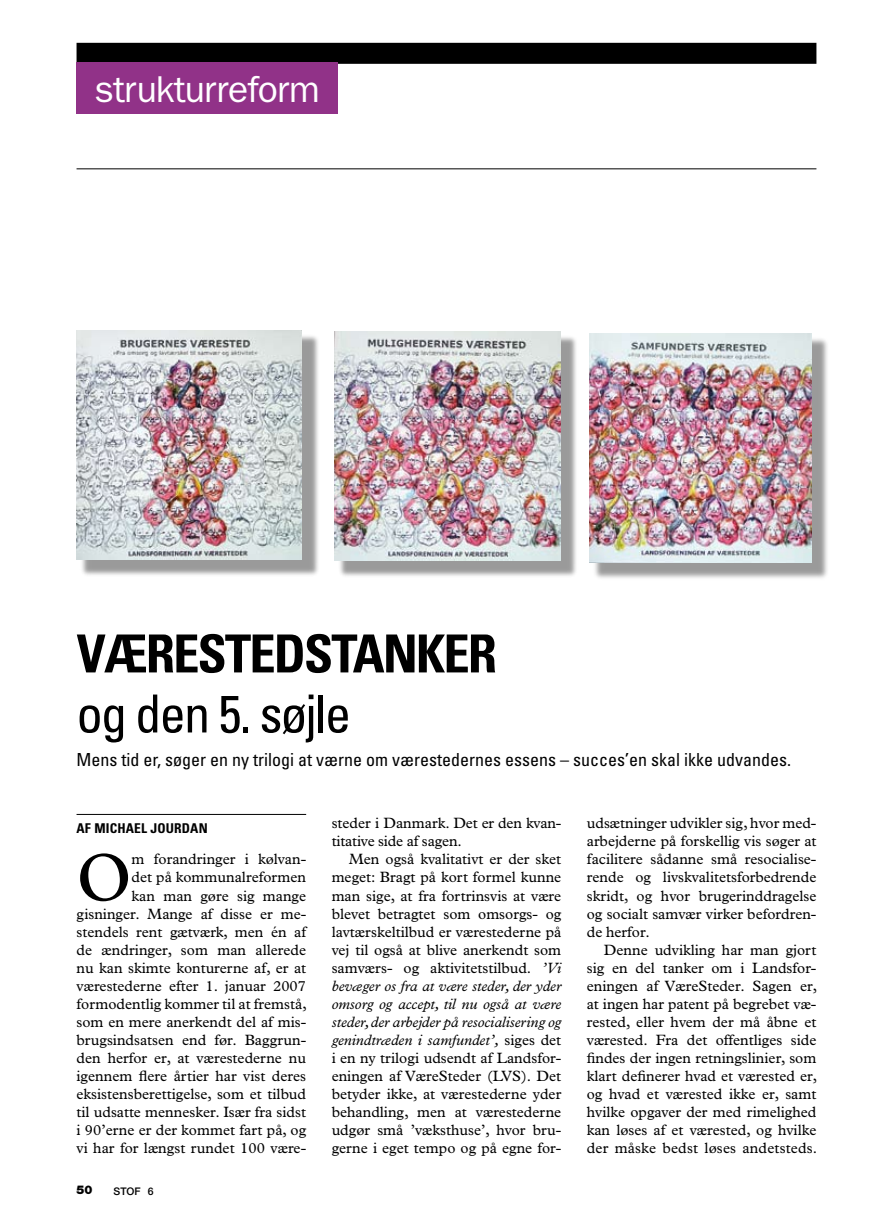
<style>
.page{position:relative;width:893px;height:1221px;background:#fff}
.page>*{position:absolute;margin:0;border:0;box-sizing:border-box;transform-origin:0 0}
.t1{font:67.8px "Plantin";color:#000}
.t2{font:700 condensed 52.5px "Univers";letter-spacing:-.035em;color:#000}
.t3{font:condensed 52.5px "Univers";letter-spacing:-.035em;color:#000}
.t4{font:37.5px "Franklin Gothic";letter-spacing:-.025em;color:#fff}
.t5{font:condensed 18px "Univers";color:#000}
.t6{font:15px/18px "Plantin";color:#000;text-align:justify}
.t7{font:700 condensed 13.5px "Univers";letter-spacing:.01em;color:#000}
.t8{font:900 12px "Helvetica Neue";color:#000}
.t9{font:500 10.5px "Helvetica Neue";color:#000}
.s1{font-style:italic}
</style>
<div class="page">
<hr style="left:77px;top:168px;width:739px;height:1px;background:#000">
<hr style="left:77px;top:814px;width:229px;height:1px;background:#000">
<div style="left:77px;top:43px;width:739px;height:21px;background:#000"></div>
<div style="left:591px;top:336px;width:239px;height:245px;background:#000;opacity:.4"></div>
<img style="left:589px;top:334px;width:222px;height:228px">
<div style="left:338px;top:334px;width:241px;height:244px;background:#000;opacity:.4"></div>
<img style="left:335px;top:332px;width:225px;height:228px">
<div style="left:79px;top:333px;width:241px;height:244px;background:#000;opacity:.4"></div>
<img style="left:77px;top:331px;width:225px;height:228px">
<div style="left:77px;top:62px;width:261px;height:51px;background:#913288"></div>
<h3 class="t4" style="left:95px;top:68px;width:227px">strukturreform</h3>
<h2 class="t2" style="left:77px;top:621px;width:393px">VÆRESTEDSTANKER</h2>
<h2 class="t3" style="left:77px;top:680px;width:276px">og den 5. søjle</h2>
<p class="t5" style="left:77px;top:748px;width:716px">Mens tid er, søger en ny trilogi at værne om værestedernes essens – succes’en skal ikke udvandes.</p>
<p class="t7" style="left:77px;top:819px;width:133px">AF MICHAEL JOURDAN</p>
<h1 class="t1" style="left:77px;top:838px;width:57px">O</h1>
<p class="t6" style="left:77px;top:850px;width:232px;text-align:right">m forandringer i kølvan-<br>det på kommunalreformen<br>kan man gøre sig mange gisninger. Mange af disse er me&shy;stendels rent gætværk, men én af de ændringer, som man allerede nu kan skimte konturerne af, er at værestederne efter 1. januar 2007 formodentlig kommer til at fremstå, som en mere anerkendt del af mis&shy;brugsindsatsen end før. Baggrun&shy;den herfor er, at værestederne nu igennem flere årtier har vist deres eksistensberettigelse, som et tilbud til udsatte mennesker. Især fra sidst i 90’erne er der kommet fart på, og vi har for længst rundet 100 være-</p>
<p class="t8" style="left:77px;top:1182px;width:18px">50</p>
<p class="t9" style="left:114px;top:1184px;width:41px">Stof 6</p>
<p class="t6" style="left:332px;top:814px;width:231px">steder i Danmark. Det er den kvan&shy;titative side af sagen.</p>
<p class="t6" style="left:332px;top:850px;width:231px;text-indent:17px">Men også kvalitativt er der sket meget: Bragt på kort formel kunne man sige, at fra fortrinsvis at være blevet betragtet som omsorgs- og lavtærskeltilbud er værestederne på vej til også at blive anerkendt som samværs- og aktivitetstilbud. <span class="s1">’Vi bevæger os fra at være steder, der yder omsorg og accept, til nu også at være steder, der arbejder på resocialisering og genindtræden i samfundet’,</span> siges det i en ny trilogi udsendt af Landsfor&shy;eningen af VæreSteder (LVS). Det betyder ikke, at værestederne yder behandling, men at værestederne udgør små ’væksthuse’, hvor bru&shy;gerne i eget tempo og på egne for-</p>
<p class="t6" style="left:587px;top:814px;width:231px">udsætninger udvikler sig, hvor med&shy;arbejderne på forskellig vis søger at facilitere sådanne små resocialise&shy;rende og livskvalitetsforbedrende skridt, og hvor brugerinddragelse og socialt samvær virker befordren&shy;de herfor.</p>
<p class="t6" style="left:587px;top:940px;width:232px;text-indent:17px">Denne udvikling har man gjort sig en del tanker om i Landsfor&shy;eningen af VæreSteder. Sagen er, at ingen har patent på begrebet væ&shy;rested, eller hvem der må åbne et værested. Fra det offentliges side findes der ingen retningslinier, som klart definerer hvad et værested er, og hvad et værested ikke er, samt hvilke opgaver der med rimelighed kan løses af et værested, og hvilke der måske bedst løses andetsteds.</p>
</div>
